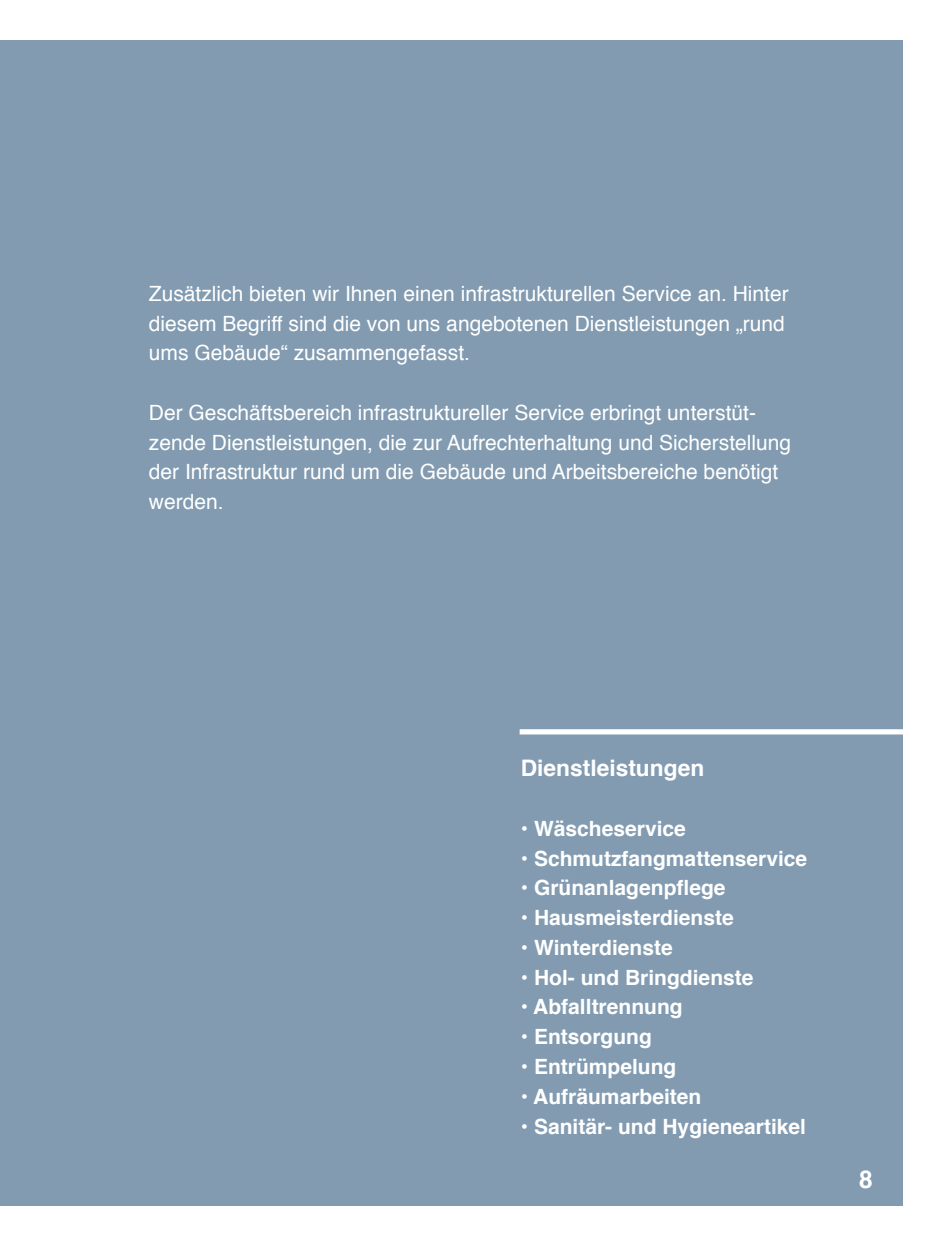
<style>
.page{position:relative;width:943px;height:1241px;background:#fff}
.page>*{position:absolute;margin:0;border:0;box-sizing:border-box;transform-origin:0 0}
.t1{font:700 24.5px "Helvetica";color:#fff}
.t2{font:700 22.75px "Helvetica";color:#fff}
.t3{font:21px/29.8px "Helvetica";color:#fff}
.t4{font:700 21px "Helvetica";color:#fff}
</style>
<div class="page">
<div style="left:0;top:40px;width:903px;height:1165px;background:#829bb1"></div>
<div style="left:519px;top:729px;width:384px;height:5px;background:#fff"></div>
<p class="t3" style="left:149px;top:279px;width:641px">Zusätzlich bieten wir Ihnen einen infrastrukturellen Service an. Hinter diesem Begriff sind die von uns angebotenen Dienstleistungen „rund ums Gebäude“ zusammengefasst.</p>
<p class="t3" style="left:149px;top:398px;width:644px">Der Geschäftsbereich infrastruktureller Service erbringt unterstüt&shy;zende Dienstleistungen, die zur Aufrechterhaltung und Sicherstellung der Infrastruktur rund um die Gebäude und Arbeitsbereiche benötigt werden.</p>
<p class="t2" style="left:521px;top:749px;width:185px">Dienstleistungen</p>
<p class="t4" style="left:521px;top:811px;width:166px">• Wäscheservice</p>
<p class="t4" style="left:521px;top:841px;width:288px">• Schmutzfangmattenservice</p>
<p class="t4" style="left:521px;top:870px;width:206px">• Grünanlagenpflege</p>
<p class="t4" style="left:521px;top:900px;width:214px">• Hausmeisterdienste</p>
<p class="t4" style="left:521px;top:930px;width:153px">• Winterdienste</p>
<p class="t4" style="left:521px;top:960px;width:234px">• Hol- und Bringdienste</p>
<p class="t4" style="left:521px;top:989px;width:163px">• Abfalltrennung</p>
<p class="t4" style="left:521px;top:1019px;width:133px">• Entsorgung</p>
<p class="t4" style="left:521px;top:1049px;width:157px">• Entrümpelung</p>
<p class="t4" style="left:521px;top:1079px;width:182px">• Aufräumarbeiten</p>
<p class="t4" style="left:521px;top:1108px;width:287px">• Sanitär- und Hygieneartikel</p>
<p class="t1" style="left:859px;top:1159px;width:15px">8</p>
</div>
